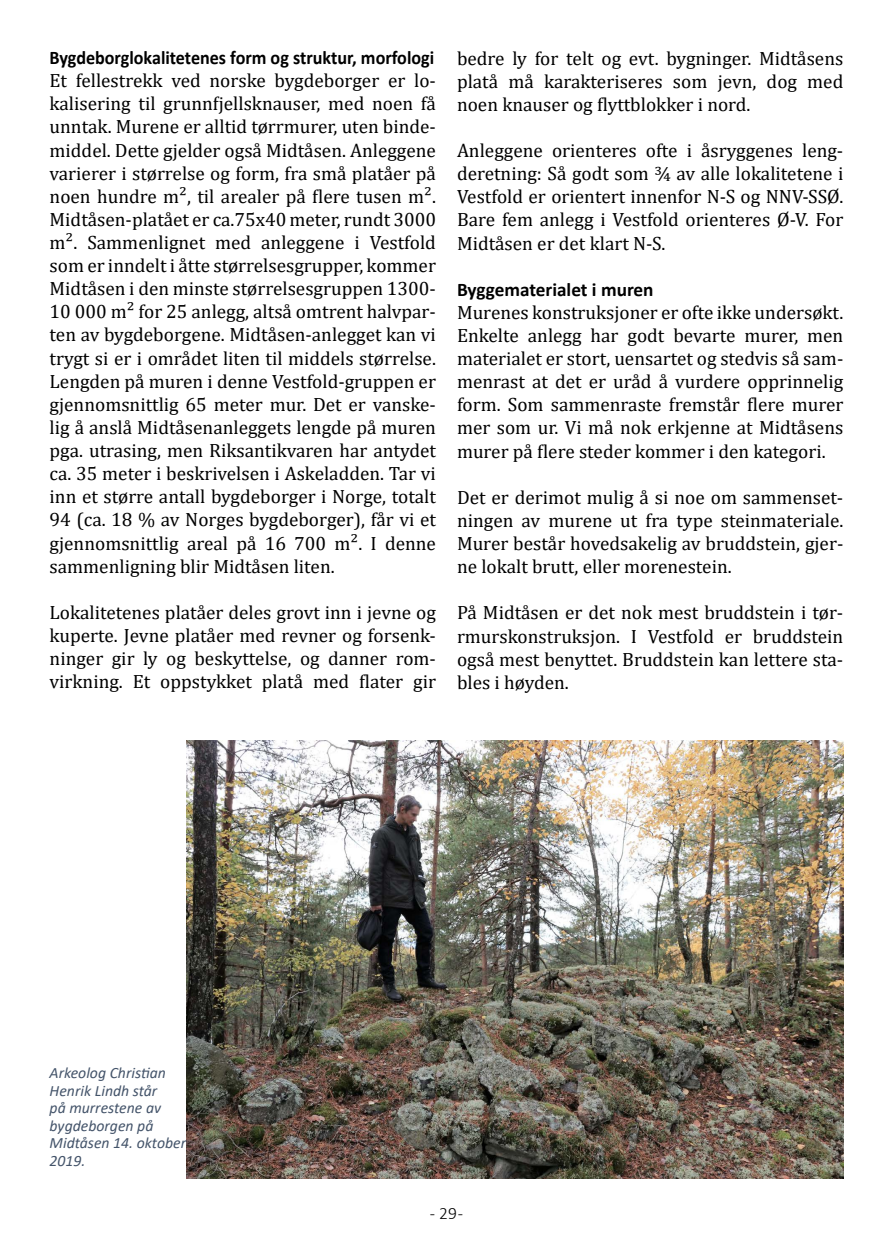
<style>
.page{position:relative;width:893px;height:1241px;background:#fff}
.page>*{position:absolute;margin:0;border:0;box-sizing:border-box;transform-origin:0 0}
.t1{font:19.25px/23.1px "Cambria";color:#000;text-align:justify}
.t2{font:700 19.25px "Calibri";color:#000;scale:.94 1}
.t3{font:700 19.25px "Calibri";color:#000}
.t4{font:300 17.5px "Calibri";color:#000}
.t5{font:italic 15.75px/17.5px "Calibri";color:#44546a}
</style>
<div class="page">
<img style="left:187px;top:740px;width:656px;height:438px">
<p class="t2" style="left:50px;top:44px;width:411px">Bygdeborglokalitetenes form og struktur, morfologi</p>
<p class="t1" style="left:50px;top:69px;width:388px">Et fellestrekk ved norske bygdeborger er lo&shy;kalisering til grunnfjellsknauser, med noen få unntak. Murene er alltid tørrmurer, uten binde&shy;middel. Dette gjelder også Midtåsen. Anleggene varierer i størrelse og form, fra små platåer på noen hundre m², til arealer på flere tusen m².<br>Midtåsen-platået er ca.75x40 meter, rundt 3000 m². Sammenlignet med anleggene i Vestfold som er inndelt i åtte størrelsesgrupper, kommer Midtåsen i den minste størrelsesgruppen 1300- 10 000 m² for 25 anlegg, altså omtrent halvpar&shy;ten av bygdeborgene. Midtåsen-anlegget kan vi trygt si er i området liten til middels størrelse.<br>Lengden på muren i denne Vestfold-gruppen er gjennomsnittlig 65 meter mur. Det er vanske&shy;lig å anslå Midtåsenanleggets lengde på muren pga. utrasing, men Riksantikvaren har antydet ca. 35 meter i beskrivelsen i Askeladden. Tar vi inn et større antall bygdeborger i Norge, totalt 94 (ca. 18 % av Norges bygdeborger), får vi et gjennomsnittlig areal på 16 700 m². I denne sammenligning blir Midtåsen liten.</p>
<p class="t1" style="left:50px;top:600px;width:388px">Lokalitetenes platåer deles grovt inn i jevne og kuperte. Jevne platåer med revner og forsenk&shy;ninger gir ly og beskyttelse, og danner rom&shy;virkning. Et oppstykket platå med flater gir</p>
<p class="t1" style="left:457px;top:46px;width:388px">bedre ly for telt og evt. bygninger. Midtåsens platå må karakteriseres som jevn, dog med noen knauser og flyttblokker i nord.</p>
<p class="t1" style="left:457px;top:139px;width:388px">Anleggene orienteres ofte i åsryggenes leng&shy;deretning: Så godt som ¾ av alle lokalitetene i Vestfold er orientert innenfor N-S og NNV-SSØ.<br>Bare fem anlegg i Vestfold orienteres Ø-V. For Midtåsen er det klart N-S.</p>
<p class="t3" style="left:457px;top:276px;width:198px">Byggematerialet i muren</p>
<p class="t1" style="left:457px;top:300px;width:388px">Murenes konstruksjoner er ofte ikke undersøkt.<br>Enkelte anlegg har godt bevarte murer, men materialet er stort, uensartet og stedvis så sam&shy;menrast at det er uråd å vurdere opprinnelig form. Som sammenraste fremstår flere murer mer som ur. Vi må nok erkjenne at Midtåsens murer på flere steder kommer i den kategori.</p>
<p class="t1" style="left:457px;top:485px;width:388px">Det er derimot mulig å si noe om sammenset&shy;ningen av murene ut fra type steinmateriale.<br>Murer består hovedsakelig av bruddstein, gjer&shy;ne lokalt brutt, eller morenestein.</p>
<p class="t1" style="left:457px;top:601px;width:388px">På Midtåsen er det nok mest bruddstein i tør&shy;rmurskonstruksjon. I Vestfold er bruddstein også mest benyttet. Bruddstein kan lettere sta&shy;bles i høyden.</p>
<p class="t5" style="left:50px;top:1063px;width:138px">Arkeolog Christian<br>Henrik Lindh står<br>på murrestene av bygdeborgen på<br>Midtåsen 14. oktober<br>2019.</p>
<p class="t4" style="left:430px;top:1201px;width:35px">- 29 -</p>
</div>
